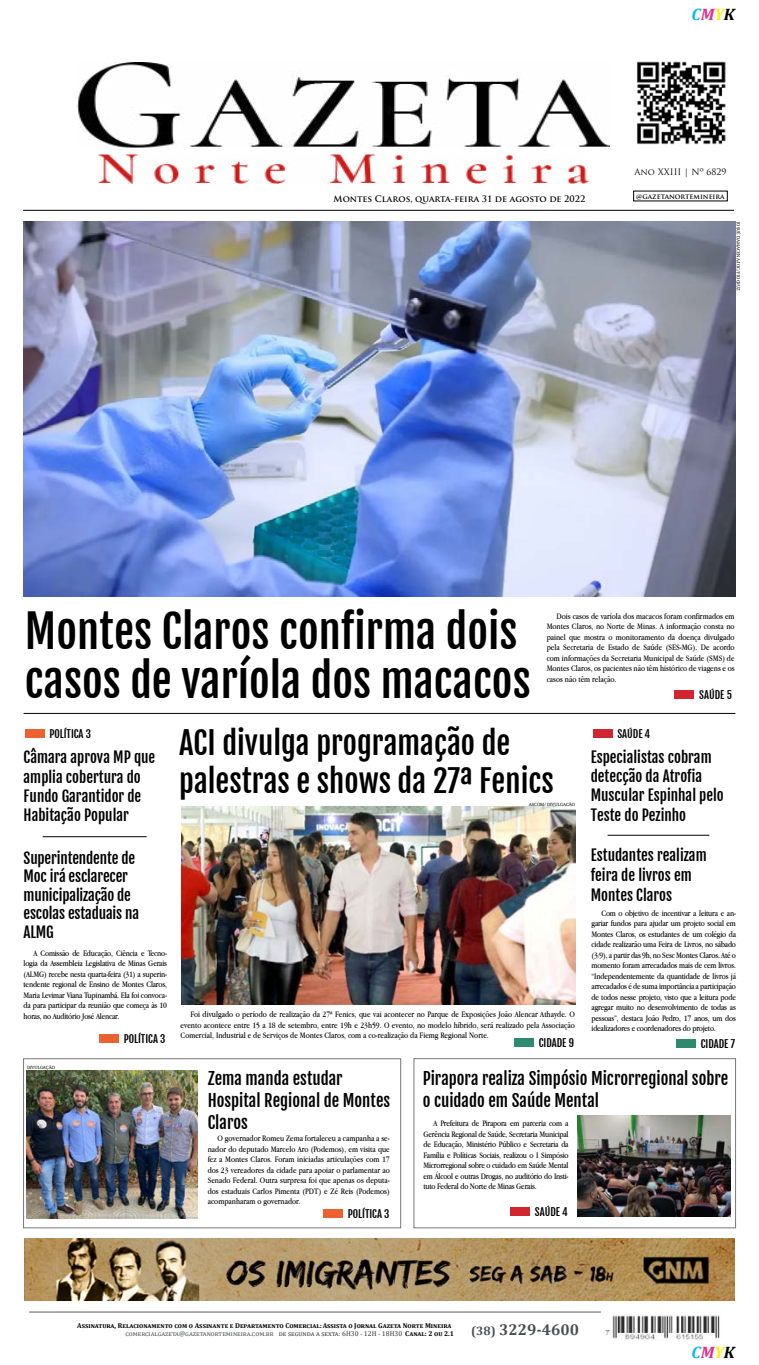
<style>
.page{position:relative;width:759px;height:1365px;background:#fff}
.page>*{position:absolute;margin:0;border:0;box-sizing:border-box;transform-origin:0 0}
.t1{font:44.62px/49px "Fjalla One";color:#000}
.t2{font:30.62px/37.6px "Fjalla One";color:#000}
.t3{font:16.62px/21.9px "Fjalla One";color:#000}
.t4{font:italic 700 16.62px "Cambria";color:#00b9f3}
.t5{font:700 15.75px "Cambria";color:#4b4d50}
.t6{font:14.88px/19.2px "Fjalla One";color:#000}
.t7{font:700 12.25px "Cambria";color:#4b4d50}
.t8{font:10.5px "Fjalla One";color:#000}
.t9{font:8.75px/10.5px "Apple Garamond";letter-spacing:-.02em;color:#000;text-align:justify}
.t10{font:8.75px/10.5px "Apple Garamond";color:#000}
.t11{font:700 8.75px "Trajan Pro";color:#000}
.t12{font:8.75px "Trajan Pro";color:#000}
.t13{font:700 7px "Cambria";color:#000}
.t14{font:7px "Cambria";color:#333}
.t15{font:7px "Cambria";letter-spacing:.055em;color:#4b4d50}
.t16{font:700 7px "Trajan Pro";color:#000}
.t17{font:4.38px "Andada";color:#000}
.s1{color:#e82a8c}
.s2{color:#fff00c}
.s3{color:#000}
.s4{font-weight:700;color:#000}
</style>
<div class="page">
<hr style="left:29px;top:1311px;width:572px;height:1px;background:#58595b">
<img style="left:78px;top:63px;width:532px;height:121px">
<img style="left:637px;top:61px;width:89px;height:84px">
<div style="left:25px;top:729px;width:19px;height:8px;background:#eb6130"></div>
<div style="left:99px;top:1034px;width:20px;height:8px;background:#eb6130"></div>
<div style="left:323px;top:1208px;width:20px;height:9px;background:#eb6130"></div>
<div style="left:514px;top:1037px;width:20px;height:9px;background:#2c8a6e"></div>
<div style="left:676px;top:1039px;width:20px;height:8px;background:#2c8a6e"></div>
<hr style="left:23px;top:210px;width:711px;height:1px;background:#000">
<img style="left:605px;top:1315px;width:115px;height:25px">
<div style="left:23px;top:1058px;width:378px;height:170px;border:1px solid #78797d"></div>
<hr style="left:24px;top:713px;width:711px;height:1px;background:#000">
<hr style="left:43px;top:836px;width:104px;height:1px;background:#000">
<hr style="left:608px;top:835px;width:101px;height:1px;background:#000">
<img style="left:24px;top:1238px;width:711px;height:62px">
<img style="left:182px;top:806px;width:393px;height:198px">
<img style="left:24px;top:222px;width:711px;height:375px">
<div style="left:510px;top:1207px;width:20px;height:8px;background:#d12530"></div>
<div style="left:414px;top:1058px;width:322px;height:170px;border:1px solid #78797d"></div>
<img style="left:578px;top:1115px;width:153px;height:100px">
<img style="left:26px;top:1070px;width:172px;height:148px">
<div style="left:675px;top:690px;width:19px;height:9px;background:#d12530"></div>
<div style="left:593px;top:729px;width:19px;height:8px;background:#d12530"></div>
<h3 class="t4" style="left:692px;top:2px;width:45px">C<span class="s1">M</span><span class="s2">Y</span><span class="s3">K</span></h3>
<p class="t11" style="left:334px;top:193px;width:253px">Montes Claros, quarta-feira 31 de agosto de 2022</p>
<p class="t12" style="left:634px;top:166px;width:94px">Ano XXIII | Nº 6829</p>
<p class="t16" style="left:636px;top:192px;width:90px">@gazetanortemineira</p>
<p class="t17" style="left:741px;top:222px;width:70px;rotate:90deg">JOSUÉ DAMACENA/IOC/ FIOCRUZ</p>
<h1 class="t1" style="left:25px;top:607px;width:507px">Montes Claros confirma dois casos de varíola dos macacos</h1>
<p class="t9" style="left:547px;top:610px;width:189px;text-indent:10px">Dois casos de varíola dos macacos foram confirmados em Montes Claros, no Norte de Minas A. informação consta no painel que mostra o monitoramento da doença divulgado pela Secretaria de Estado de Saúde (SES-MG .) De acordo com informações da Secretaria Municipal de Saúde (SMS) de Montes Claros, os pacientes não têm histórico de viagens e os casos não têm relação.</p>
<p class="t8" style="left:699px;top:688px;width:34px">SAÚDE 5</p>
<p class="t8" style="left:617px;top:727px;width:34px">SAÚDE 4</p>
<h2 class="t2" style="left:179px;top:724px;width:376px">ACI divulga programação de palestras e shows da 27ª Fenics</h2>
<p class="t17" style="left:529px;top:801px;width:48px">ASCOM/ DIVULGAÇÃO</p>
<p class="t8" style="left:49px;top:727px;width:43px">POLÍTICA 3</p>
<h3 class="t6" style="left:24px;top:747px;width:133px">Câmara aprova MP que amplia cobertura do<br>Fundo Garantidor de<br>Habitação Popular</h3>
<h3 class="t6" style="left:591px;top:747px;width:135px">Especialistas cobram detecção da Atrofia<br>Muscular Espinhal pelo<br>Teste do Pezinho</h3>
<h3 class="t6" style="left:24px;top:848px;width:117px;line-height:18.4px">Superintendente de<br>Moc irá esclarecer municipalização de escolas estaduais na<br>ALMG</h3>
<p class="t9" style="left:33px;top:947px;width:135px">A Comissão de Educação, Ciência e Tecno-</p>
<p class="t9" style="left:24px;top:978px;width:145px">tendente regional de Ensino de Montes Claros,</p>
<p class="t9" style="left:24px;top:957px;width:145px">logia da Assembleia Legislativa de Minas Gerais</p>
<p class="t9" style="left:24px;top:968px;width:145px">(ALMG) recebe nesta quarta-feira (31 a) superin-</p>
<p class="t9" style="left:24px;top:999px;width:145px">da para participar da reunião que começa às 10</p>
<p class="t9" style="left:24px;top:989px;width:145px">Maria Levimar Viana Tupinambá. Ela foi convoca-</p>
<p class="t9" style="left:24px;top:1010px;width:97px">horas, no Auditório José Alencar.</p>
<p class="t17" style="left:27px;top:1064px;width:30px">DIVULGAÇÃO</p>
<p class="t8" style="left:124px;top:1032px;width:43px">POLÍTICA 3</p>
<p class="t9" style="left:181px;top:1008px;width:396px;text-indent:10px">Foi divulgado o período de realização da 27ª Fenics, que vai acontecer no Parque de Exposições João Alencar Athayde O. evento acontece entre 15 a 18 de setembro, entre 19 eh 23h59. O evento, no modelo híbrido, será realizado pela Associação Comercial, Industrial e de Serviços de Montes Claros, com coa -realização da Fiemg Regional Norte.</p>
<p class="t8" style="left:539px;top:1035px;width:37px">CIDADE 9</p>
<h3 class="t6" style="left:591px;top:844px;width:118px;line-height:20.1px">Estudantes realizam feira de livros em<br>Montes Claros</h3>
<p class="t9" style="left:601px;top:907px;width:136px">Com o objetivo de incentivar a leitura e an-</p>
<p class="t9" style="left:592px;top:928px;width:146px">Montes Claros, os estudantes de um colégio da cidade realizarão uma Feira de Livros, no sábado (3/9 a,) partir das ,h9 no Sesc Montes Claros. Até o momento foram arrecadados mais de cem livros. “Independentemente da quantidade de livros já arrecadados é de suma importância a participação de todos nesse projeto, visto que a leitura pode agregar muito no desenvolvimento de todas as pessoas ,” destaca João Pedro, 17 anos, um dos idealizadores e coordenadores do projeto.</p>
<p class="t9" style="left:592px;top:918px;width:146px">gariar fundos para ajudar um projeto social em</p>
<p class="t8" style="left:701px;top:1037px;width:36px">CIDADE 7</p>
<h3 class="t3" style="left:208px;top:1067px;width:184px">Zema manda estudar<br>Hospital Regional de Montes<br>Claros</h3>
<p class="t10" style="left:218px;top:1132px;width:174px">O governador Romeu Zema fortaleceu a campanha sea -</p>
<p class="t10" style="left:208px;top:1153px;width:184px">fez a Montes Claros. Foram iniciadas articulações com 17 dos 23 vereadores da cidade para apoiar o parlamentar ao</p>
<p class="t10" style="left:208px;top:1185px;width:184px">dos estaduais Carlos Pimenta (PDT) e Zé Reis (Podemos(</p>
<p class="t10" style="left:208px;top:1143px;width:184px">nador do deputado Marcelo Aro (Podemos ,) em visita que</p>
<p class="t10" style="left:208px;top:1174px;width:184px">Senado Federal. Outra surpresa foi que apenas os deputa-</p>
<p class="t10" style="left:208px;top:1195px;width:94px">acompanharam o governador.</p>
<p class="t8" style="left:348px;top:1207px;width:43px">POLÍTICA 3</p>
<h3 class="t3" style="left:423px;top:1067px;width:307px">Pirapora realiza Simpósio Microrregional sobre o cuidado em Saúde Mental</h3>
<p class="t9" style="left:424px;top:1117px;width:147px;text-indent:10px">A Prefeitura de Pirapora em parceria com a Gerência Regional de Saúde, Secretaria Municipal de Educação, Ministério Público e Secretaria da Família e Políticas Sociais, realizou Io Simpósio Microrregional sobre o cuidado em Saúde Mental</p>
<p class="t9" style="left:424px;top:1180px;width:115px">tuto Federal do Norte de Minas Gerais.</p>
<p class="t9" style="left:424px;top:1170px;width:147px">em Álcool e outras Drogas, no auditório do Insti-</p>
<p class="t8" style="left:535px;top:1205px;width:34px">SAÚDE 4</p>
<p class="t13" style="left:77px;top:1320px;width:376px">Assinatura, Relacionamento com o Assinante e Departamento Comercial:Assista o Jornal Gazeta Norte Mineira</p>
<h3 class="t5" style="left:499px;top:1317px;width:81px">3229-4600</h3>
<h3 class="t7" style="left:471px;top:1321px;width:26px">(38)</h3>
<p class="t15" style="left:125px;top:1329px;width:149px">comercialgazeta@gazetanortemineira.com.br</p>
<p class="t14" style="left:279px;top:1329px;width:177px">de segunda a sexta H6: 30 - 12H - 18H30 <span class="s4">Canal 2: ou 2.1</span></p>
<h3 class="t4" style="left:692px;top:1340px;width:45px">C<span class="s1">M</span><span class="s2">Y</span><span class="s3">K</span></h3>
</div>
